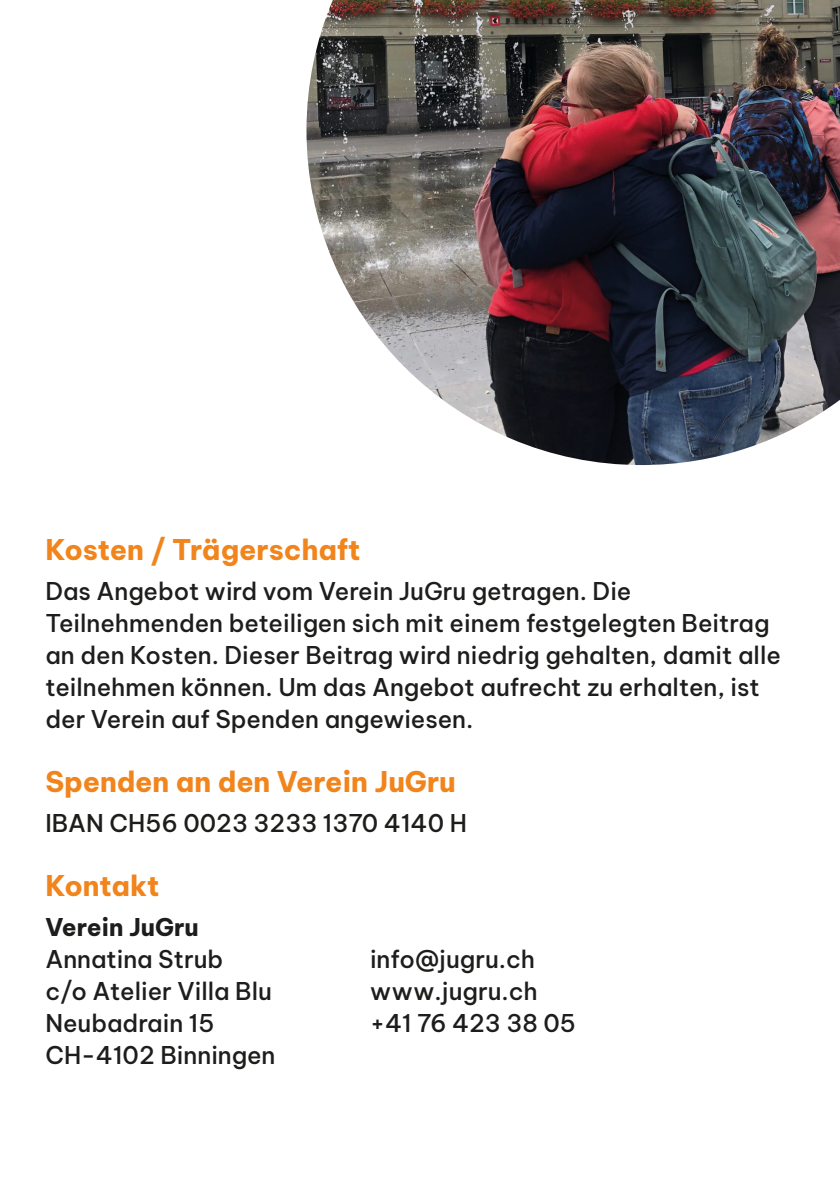
<style>
.page{position:relative;width:840px;height:1191px;background:#fff}
.page>*{position:absolute;margin:0;border:0;box-sizing:border-box;transform-origin:0 0}
.t1{font:700 28px "Be Vietnam Pro";letter-spacing:-.005em;color:#f1841b}
.t2{font:500 24px/32px "Be Vietnam Pro";color:#1d1d1b}
.t3{font:700 24px "Be Vietnam Pro";color:#1d1d1b}
</style>
<div class="page">
<img style="left:306px;top:0;width:533px;height:465px">
<p class="t1" style="left:45px;top:526px;width:316px">Kosten / Trägerschaft</p>
<p class="t2" style="left:45px;top:573px;width:736px">Das Angebot wird vom Verein JuGru getragen. Die Teilnehmenden beteiligen sich mit einem festgelegten Beitrag an den Kosten. Dieser Beitrag wird niedrig gehalten, damit alle teilnehmen können. Um das Angebot aufrecht zu erhalten, ist der Verein auf Spenden angewiesen.</p>
<p class="t1" style="left:45px;top:758px;width:412px">Spenden an den Verein JuGru</p>
<p class="t2" style="left:45px;top:805px;width:423px">IBAN CH56 0023 3233 1370 4140 H</p>
<p class="t1" style="left:45px;top:862px;width:115px">Kontakt</p>
<p class="t3" style="left:45px;top:906px;width:155px">Verein JuGru</p>
<p class="t2" style="left:45px;top:941px;width:179px">Annatina Strub</p>
<p class="t2" style="left:45px;top:973px;width:228px">c/o Atelier Villa Blu</p>
<p class="t2" style="left:45px;top:1005px;width:171px">Neubadrain 15</p>
<p class="t2" style="left:45px;top:1037px;width:231px">CH-4102 Binningen</p>
<p class="t2" style="left:370px;top:940px;width:166px">info@jugru.ch</p>
<p class="t2" style="left:370px;top:972px;width:169px">www.jugru.ch</p>
<p class="t2" style="left:370px;top:1004px;width:207px">+41 76 423 38 05</p>
</div>
